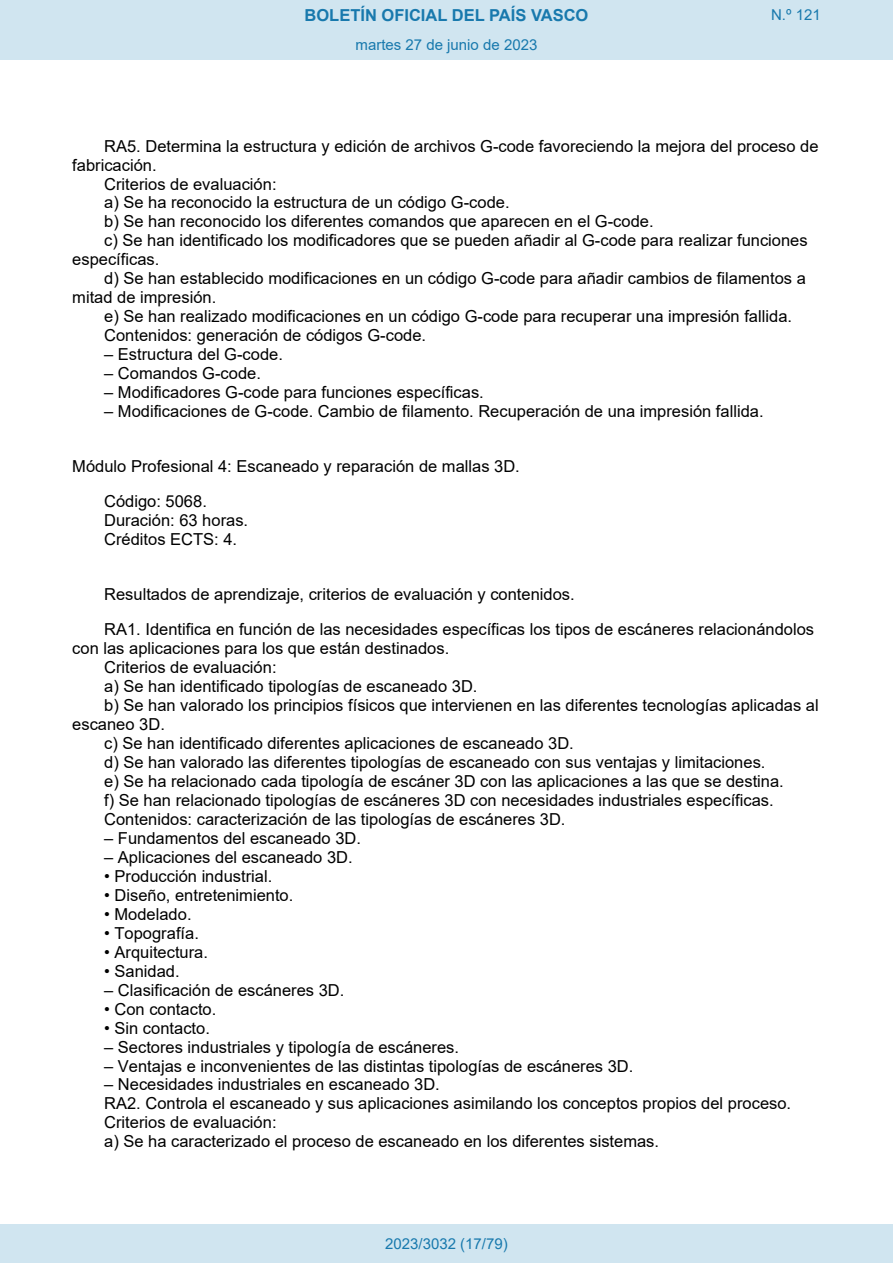
<style>
.page{position:relative;width:893px;height:1263px;background:#fff}
.page>*{position:absolute;margin:0;border:0;box-sizing:border-box;transform-origin:0 0}
.t1{font:16.5px/18.9px "Arial";color:#000}
.t2{font:700 16.5px "Arial";color:#1879ad}
.Paginacion_Centro{font:15px "Arial";color:#1879ad}
</style>
<div class="page">
<div style="left:0;top:0;width:893px;height:60px;background:#d0e5f0"></div>
<div style="left:0;top:1225px;width:893px;height:38px;background:#d0e5f0"></div>
<p class="t2" style="left:305px;top:3px;width:285px">BOLETÍN OFICIAL DEL PAÍS VASCO</p>
<p class="Paginacion_Centro" style="left:771px;top:5px;width:51px">N.º 121</p>
<p class="Paginacion_Centro" style="left:356px;top:35px;width:183px">martes 27 de junio de 2023</p>
<p class="t1" style="left:104px;top:136px;width:716px">RA5. Determina la estructura y edición de archivos G-code favoreciendo la mejora del proceso de</p>
<p class="t1" style="left:72px;top:155px;width:86px">fabricación.</p>
<p class="t1" style="left:104px;top:174px;width:174px">Criterios de evaluación:</p>
<p class="t1" style="left:104px;top:193px;width:407px">a) Se ha reconocido la estructura de un código G-code.</p>
<p class="t1" style="left:104px;top:212px;width:551px">b) Se han reconocido los diferentes comandos que aparecen en el G-code.</p>
<p class="t1" style="left:104px;top:231px;width:705px">c) Se han identificado los modificadores que se pueden añadir al G-code para realizar funciones</p>
<p class="t1" style="left:72px;top:250px;width:89px">específicas.</p>
<p class="t1" style="left:104px;top:269px;width:703px">d) Se han establecido modificaciones en un código G-code para añadir cambios de filamentos a</p>
<p class="t1" style="left:72px;top:288px;width:145px">mitad de impresión.</p>
<p class="t1" style="left:104px;top:307px;width:689px">e) Se han realizado modificaciones en un código G-code para recuperar una impresión fallida.</p>
<p class="t1" style="left:104px;top:326px;width:323px">Contenidos: generación de códigos G-code.</p>
<p class="t1" style="left:104px;top:345px;width:180px">– Estructura del G-code.</p>
<p class="t1" style="left:104px;top:364px;width:158px">– Comandos G-code.</p>
<p class="t1" style="left:104px;top:383px;width:381px">– Modificadores G-code para funciones específicas.</p>
<p class="t1" style="left:104px;top:402px;width:661px">– Modificaciones de G-code. Cambio de filamento. Recuperación de una impresión fallida.</p>
<p class="t1" style="left:104px;top:448px;width:417px;line-height:35.4px;text-indent:-32px">Módulo Profesional 4: Escaneado y reparación de mallas 3D.<br>Código: 5068.</p>
<p class="t1" style="left:104px;top:511px;width:145px">Duración: 63 horas.<br>Créditos ECTS: 4.</p>
<p class="t1" style="left:104px;top:576px;width:711px;line-height:35.4px">Resultados de aprendizaje, criterios de evaluación y contenidos.<br>RA1. Identifica en función de las necesidades específicas los tipos de escáneres relacionándolos</p>
<p class="t1" style="left:72px;top:639px;width:378px">con las aplicaciones para los que están destinados.</p>
<p class="t1" style="left:104px;top:658px;width:174px">Criterios de evaluación:</p>
<p class="t1" style="left:104px;top:677px;width:375px">a) Se han identificado tipologías de escaneado 3D.</p>
<p class="t1" style="left:104px;top:696px;width:716px">b) Se han valorado los principios físicos que intervienen en las diferentes tecnologías aplicadas al</p>
<p class="t1" style="left:72px;top:714px;width:94px">escaneo 3D.</p>
<p class="t1" style="left:104px;top:733px;width:471px">c) Se han identificado diferentes aplicaciones de escaneado 3D.</p>
<p class="t1" style="left:104px;top:752px;width:663px">d) Se han valorado las diferentes tipologías de escaneado con sus ventajas y limitaciones.</p>
<p class="t1" style="left:104px;top:771px;width:681px">e) Se ha relacionado cada tipología de escáner 3D con las aplicaciones a las que se destina.</p>
<p class="t1" style="left:104px;top:790px;width:671px">f) Se han relacionado tipologías de escáneres 3D con necesidades industriales específicas.</p>
<p class="t1" style="left:104px;top:809px;width:463px">Contenidos: caracterización de las tipologías de escáneres 3D.</p>
<p class="t1" style="left:104px;top:828px;width:258px">– Fundamentos del escaneado 3D.</p>
<p class="t1" style="left:104px;top:847px;width:250px">– Aplicaciones del escaneado 3D.</p>
<p class="t1" style="left:104px;top:866px;width:170px">• Producción industrial.</p>
<p class="t1" style="left:104px;top:885px;width:191px">• Diseño, entretenimiento.</p>
<p class="t1" style="left:104px;top:904px;width:89px">• Modelado.</p>
<p class="t1" style="left:104px;top:923px;width:96px">• Topografía.</p>
<p class="t1" style="left:104px;top:942px;width:105px">• Arquitectura.</p>
<p class="t1" style="left:104px;top:961px;width:77px">• Sanidad.</p>
<p class="t1" style="left:104px;top:980px;width:242px">– Clasificación de escáneres 3D.</p>
<p class="t1" style="left:104px;top:999px;width:114px">• Con contacto.</p>
<p class="t1" style="left:104px;top:1018px;width:107px">• Sin contacto.</p>
<p class="t1" style="left:104px;top:1037px;width:356px">– Sectores industriales y tipología de escáneres.</p>
<p class="t1" style="left:104px;top:1056px;width:531px">– Ventajas e inconvenientes de las distintas tipologías de escáneres 3D.</p>
<p class="t1" style="left:104px;top:1075px;width:688px">– Necesidades industriales en escaneado 3D.<br>RA2. Controla el escaneado y sus aplicaciones asimilando los conceptos propios del proceso.<br>Criterios de evaluación:<br>a) Se ha caracterizado el proceso de escaneado en los diferentes sistemas.</p>
<p class="Paginacion_Centro" style="left:385px;top:1234px;width:124px">2023/3032 (17/79)</p>
</div>
